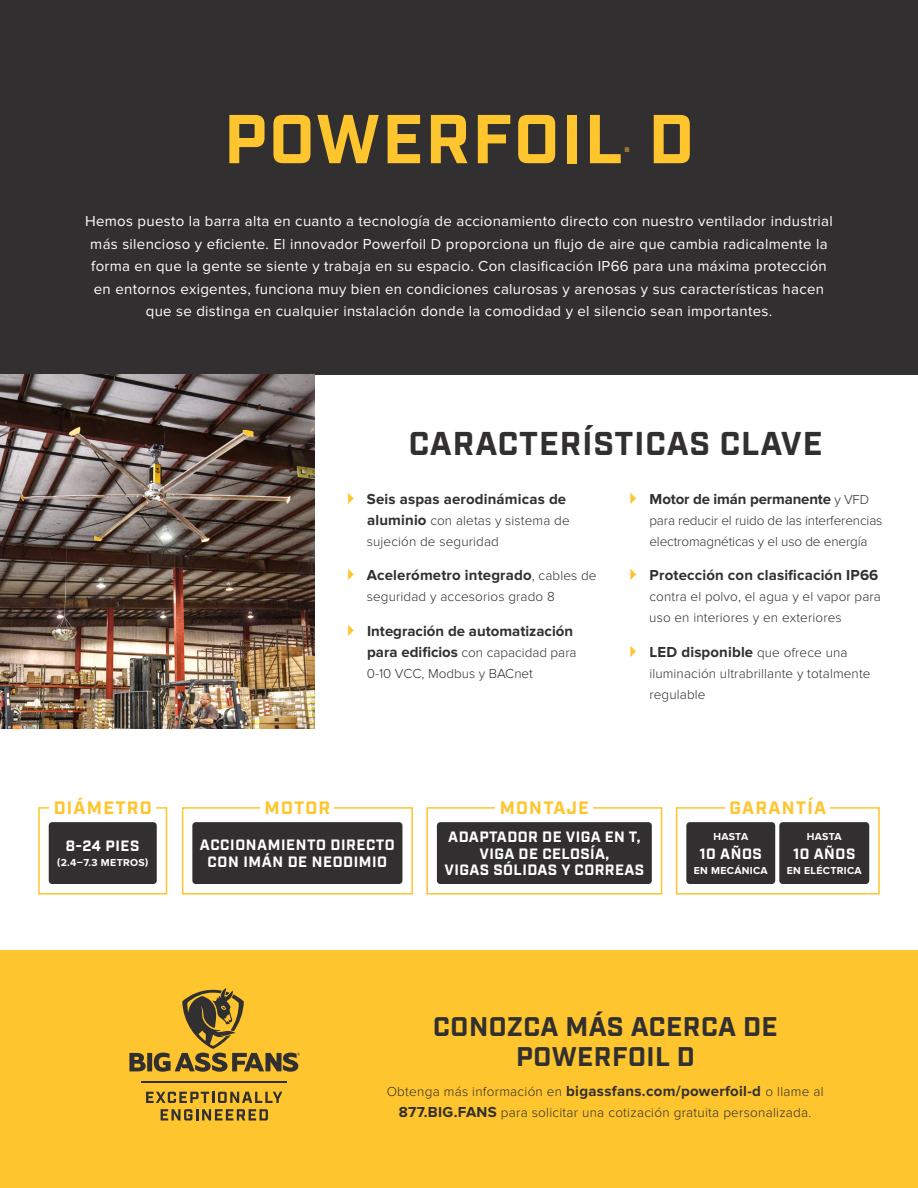
<style>
.page{position:relative;width:918px;height:1188px;background:#fff}
.page>*{position:absolute;margin:0;border:0;box-sizing:border-box;transform-origin:0 0}
.H2_RP{font:700 69px "Industry";letter-spacing:.03em;color:#fec52e}
.H3_RP{font:700 33px "Industry";letter-spacing:.03em;color:#312f30}
.H4_RP{font:700 27px/30px "Industry";letter-spacing:.02em;color:#312f30;text-align:center}
.t1{font:700 18px "Industry";letter-spacing:.07em;color:#fec52e}
.Intro_body_RP{font:15px/22.5px "Proxima Nova";letter-spacing:.02em;color:#fff;text-align:center}
.t2{font:700 15px "Proxima Nova";letter-spacing:.01em;color:#312f30}
.Key_Feature_Lockup{font:700 15px/16.5px "Industry";letter-spacing:.03em;color:#fff;text-align:center}
.t3{font:700 15px "Proxima Nova";letter-spacing:-.01em;color:#312f30}
.Cutsheet_Front_body{font:300 13.5px/21px "Proxima Nova";letter-spacing:.01em;color:#312f30}
.Cutsheet_Front_body-2{font:300 13.5px/21px "Proxima Nova";letter-spacing:-.01em;color:#312f30}
.H2_RP-2{font:700 12.3px "Industry";color:#fec52e}
.Key_Feature_Lockup_S{font:700 10.5px "Proxima Nova";letter-spacing:.03em;color:#fff}
.s1{font-weight:700;font-size:15px}
.s2{font-weight:300;font-size:13.5px}
</style>
<div class="page">
<div style="left:0;top:0;width:918px;height:375px;background:#312f30"></div>
<div style="left:0;top:949px;width:918px;height:239px;background:#fec52e"></div>
<img style="left:0;top:375px;width:315px;height:354px">
<svg style="left:129px;top:988px;width:171px;height:84px"></svg>
<hr style="left:141px;top:1081px;width:146px;height:1px;background:#312f30">
<svg style="left:146px;top:1092px;width:136px;height:11px"></svg>
<svg style="left:161px;top:1109px;width:107px;height:11px"></svg>
<div style="left:49px;top:822px;width:108px;height:62px;background:#312f30;border-radius:3px"></div>
<div style="left:38px;top:807px;width:129px;height:88px;border:2px solid #fec52e"></div>
<div style="left:49px;top:800px;width:107px;height:14px;background:#fff"></div>
<div style="left:192px;top:822px;width:210px;height:62px;background:#312f30;border-radius:3px"></div>
<div style="left:182px;top:807px;width:231px;height:88px;border:2px solid #fec52e"></div>
<div style="left:261px;top:800px;width:73px;height:14px;background:#fff"></div>
<div style="left:686px;top:822px;width:89px;height:62px;background:#312f30;border-radius:3px"></div>
<div style="left:779px;top:822px;width:90px;height:62px;background:#312f30;border-radius:3px"></div>
<div style="left:676px;top:807px;width:204px;height:88px;border:2px solid #fec52e"></div>
<div style="left:726px;top:800px;width:104px;height:14px;background:#fff"></div>
<div style="left:437px;top:822px;width:215px;height:62px;background:#312f30;border-radius:3px"></div>
<div style="left:426px;top:807px;width:236px;height:88px;border:2px solid #fec52e"></div>
<div style="left:496px;top:800px;width:97px;height:14px;background:#fff"></div>
<p class="H2_RP" style="left:224px;top:98px;width:472px">POWERFOIL D</p>
<p class="H2_RP-2" style="left:625px;top:145px;width:7px">®</p>
<p class="Intro_body_RP" style="left:85px;top:210px;width:749px">Hemos puesto la barra alta en cuanto a tecnología de accionamiento directo con nuestro ventilador industrial más silencioso y eficiente. El innovador Powerfoil D proporciona un flujo de aire que cambia radicalmente la forma en que la gente se siente y trabaja en su espacio. Con clasificación IP66 para una máxima protección en entornos exigentes, funciona muy bien en condiciones calurosas y arenosas y sus características hacen que se distinga en cualquier instalación donde la comodidad y el silencio sean importantes.</p>
<p class="H3_RP" style="left:409px;top:424px;width:416px">CARACTERÍSTICAS CLAVE</p>
<p class="t1" style="left:54px;top:797px;width:100px">DIÁMETRO</p>
<p class="Key_Feature_Lockup" style="left:66px;top:838px;width:75px">8-24 PIES</p>
<p class="Key_Feature_Lockup_S" style="left:57px;top:857px;width:93px">(2.4–7.3 METROS)</p>
<p class="t2" style="left:367px;top:490px;width:201px">Seis aspas aerodinámicas de</p>
<p class="Cutsheet_Front_body" style="left:367px;top:510px;width:204px"><span class="s1">aluminio</span> con aletas y sistema de sujeción de seguridad</p>
<p class="t2" style="left:367px;top:566px;width:231px">Acelerómetro integrado<span class="s2">, cables de</span></p>
<p class="Cutsheet_Front_body" style="left:367px;top:586px;width:189px">seguridad y accesorios grado 8</p>
<p class="t2" style="left:367px;top:622px;width:208px">Integración de automatización</p>
<p class="Cutsheet_Front_body" style="left:367px;top:642px;width:211px"><span class="s1">para edificios</span> con capacidad para<br>0-10 VCC, Modbus y BACnet</p>
<p class="t1" style="left:265px;top:797px;width:67px">MOTOR</p>
<p class="t1" style="left:500px;top:797px;width:91px">MONTAJE</p>
<p class="t3" style="left:650px;top:490px;width:221px">Motor de imán permanente <span class="s2">y VFD</span></p>
<p class="Cutsheet_Front_body-2" style="left:649px;top:510px;width:235px">para reducir el ruido de las interferencias electromagnéticas y el uso de energía</p>
<p class="t2" style="left:650px;top:566px;width:230px">Protección con clasificación IP66</p>
<p class="Cutsheet_Front_body" style="left:649px;top:586px;width:233px">contra el polvo, el agua y el vapor para uso en interiores y en exteriores</p>
<p class="t2" style="left:650px;top:643px;width:199px">LED disponible <span class="s2">que ofrece una</span></p>
<p class="Cutsheet_Front_body" style="left:649px;top:663px;width:223px">iluminación ultrabrillante y totalmente regulable</p>
<p class="t1" style="left:730px;top:797px;width:98px">GARANTÍA</p>
<p class="Key_Feature_Lockup" style="left:200px;top:838px;width:196px">ACCIONAMIENTO DIRECTO<br>CON IMÁN DE NEODIMIO</p>
<p class="Key_Feature_Lockup" style="left:444px;top:829px;width:201px">ADAPTADOR DE VIGA EN T,<br>VIGA DE CELOSÍA,<br>VIGAS SÓLIDAS Y CORREAS</p>
<p class="Key_Feature_Lockup_S" style="left:713px;top:831px;width:36px">HASTA</p>
<p class="Key_Feature_Lockup" style="left:700px;top:846px;width:64px">10 AÑOS</p>
<p class="Key_Feature_Lockup_S" style="left:694px;top:865px;width:75px">EN MECÁNICA</p>
<p class="Key_Feature_Lockup_S" style="left:807px;top:831px;width:36px">HASTA</p>
<p class="Key_Feature_Lockup" style="left:793px;top:846px;width:64px">10 AÑOS</p>
<p class="Key_Feature_Lockup_S" style="left:787px;top:865px;width:76px">EN ELÉCTRICA</p>
<p class="H4_RP" style="left:433px;top:1013px;width:346px">CONOZCA MÁS ACERCA DE<br>POWERFOIL D</p>
<p class="Cutsheet_Front_body" style="left:387px;top:1081px;width:438px;text-align:center">Obtenga más información en <span class="s1">bigassfans.com/powerfoil-d</span> o llame al<br><span class="s1">877.BIG.FANS</span> para solicitar una cotización gratuita personalizada.</p>
</div>
